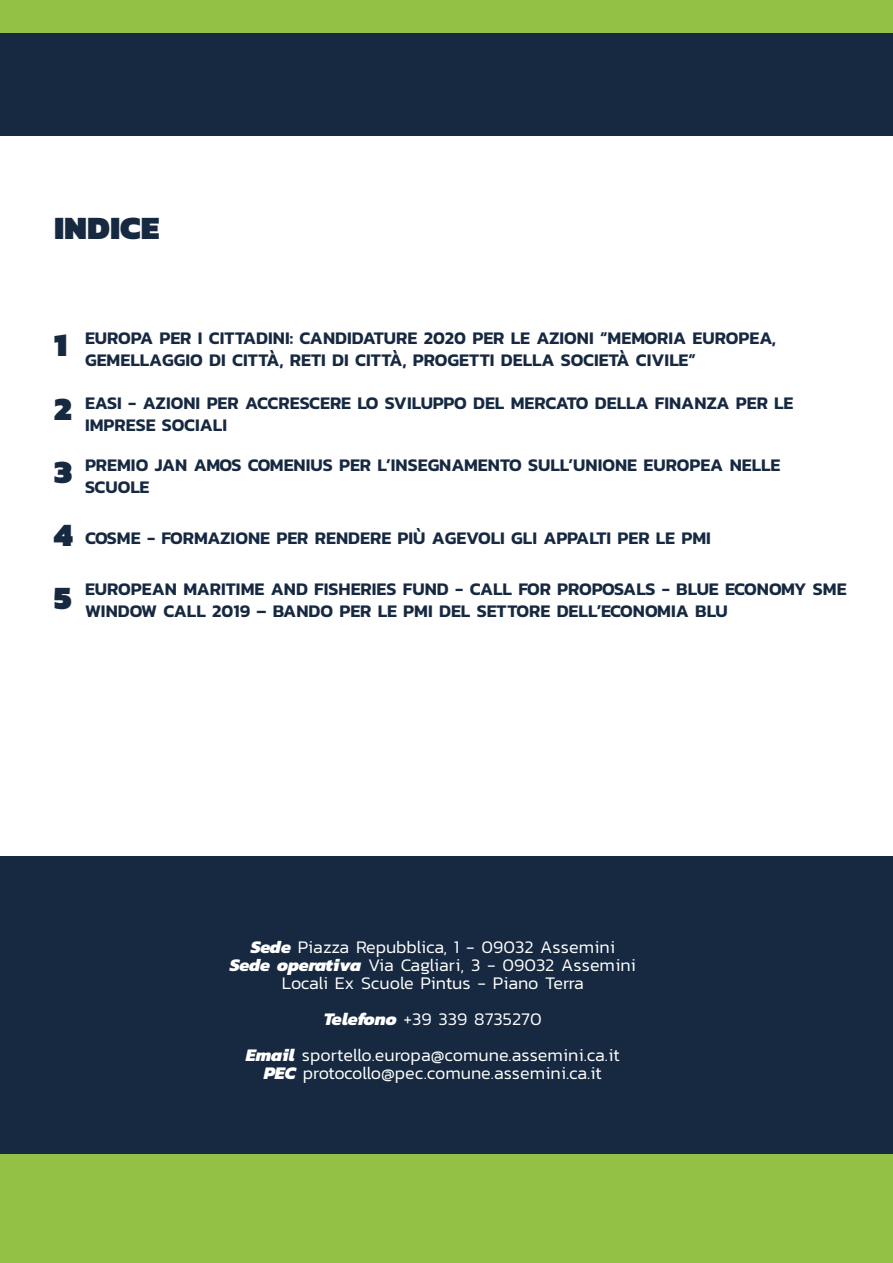
<style>
.page{position:relative;width:893px;height:1263px;background:#fff}
.page>*{position:absolute;margin:0;border:0;box-sizing:border-box;transform-origin:0 0}
.t1{font:900 33px "Kanit";color:#162941}
.t2{font:600 18px/21.6px "Kanit";color:#162941}
.t3{font:300 18px/18px "Kanit";color:#fff;text-align:center}
.s1{font-weight:800;font-style:italic}
</style>
<div class="page">
<div style="left:0;top:1154px;width:893px;height:109px;background:#92c145"></div>
<div style="left:0;top:856px;width:893px;height:298px;background:#162941"></div>
<div style="left:0;top:0;width:893px;height:74px;background:#92c145"></div>
<div style="left:0;top:34px;width:893px;height:102px;background:#162941"></div>
<h1 class="t1" style="left:54px;top:200px;width:107px">INDICE</h1>
<h1 class="t1" style="left:54px;top:317px;width:15px">1</h1>
<p class="t2" style="left:85px;top:327px;width:692px">EUROPA PER I CITTADINI: CANDIDATURE 2020 PER LE AZIONI “MEMORIA EUROPEA,<br>GEMELLAGGIO DI CITTÀ, RETI DI CITTÀ, PROGETTI DELLA SOCIETÀ CIVILE”</p>
<h1 class="t1" style="left:54px;top:381px;width:19px">2</h1>
<p class="t2" style="left:85px;top:392px;width:710px">EASI - AZIONI PER ACCRESCERE LO SVILUPPO DEL MERCATO DELLA FINANZA PER LE<br>IMPRESE SOCIALI</p>
<h1 class="t1" style="left:54px;top:444px;width:20px">3</h1>
<p class="t2" style="left:85px;top:454px;width:697px">PREMIO JAN AMOS COMENIUS PER L’INSEGNAMENTO SULL’UNIONE EUROPEA NELLE<br>SCUOLE</p>
<h1 class="t1" style="left:54px;top:508px;width:20px">4</h1>
<p class="t2" style="left:85px;top:526px;width:627px">COSME - FORMAZIONE PER RENDERE PIÙ AGEVOLI GLI APPALTI PER LE PMI</p>
<h1 class="t1" style="left:54px;top:570px;width:19px">5</h1>
<p class="t2" style="left:85px;top:578px;width:763px">EUROPEAN MARITIME AND FISHERIES FUND - CALL FOR PROPOSALS - BLUE ECONOMY SME<br>WINDOW CALL 2019 – BANDO PER LE PMI DEL SETTORE DELL’ECONOMIA BLU</p>
<p class="t3" style="left:230px;top:938px;width:408px"><span class="s1">Sede</span> Piazza Repubblica, 1 - 09032 Assemini<br><span class="s1">Sede operativa</span> Via Cagliari, 3 - 09032 Assemini<br>Locali Ex Scuole Pintus - Piano Terra</p>
<p class="t3" style="left:246px;top:1001px;width:375px;line-height:36px"><span class="s1">Telefono</span> +39 339 8735270<br><span class="s1">Email</span> sportello.europa@comune.assemini.ca.it</p>
<p class="t3" style="left:264px;top:1064px;width:340px"><span class="s1">PEC</span> protocollo@pec.comune.assemini.ca.it</p>
</div>
